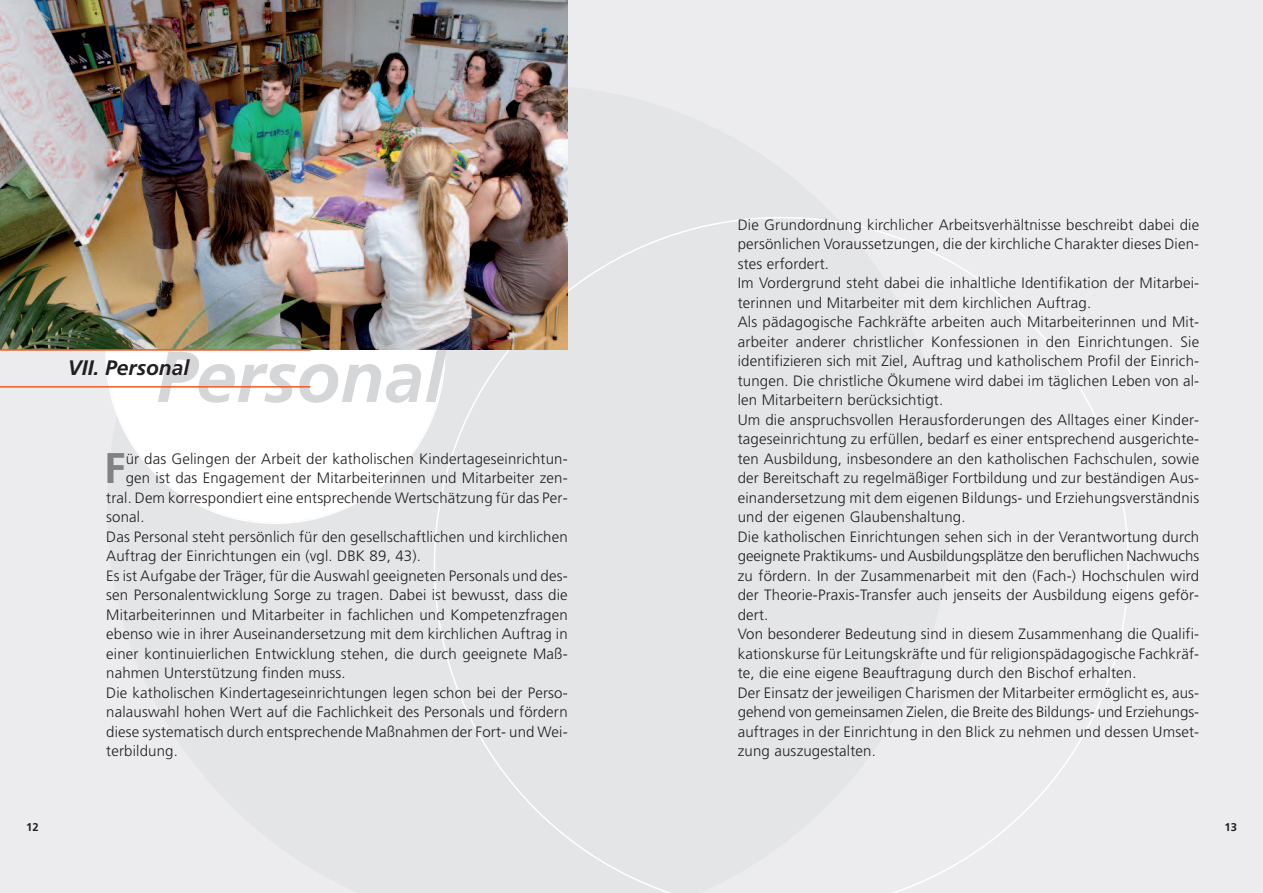
<style>
.page{position:relative;width:1263px;height:893px;background:#ececee}
.page>*{position:absolute;margin:0;border:0;box-sizing:border-box;transform-origin:0 0}
.t1{font:italic 700 72px "Frutiger";color:#d5d6d8}
.t2{font:700 42.9px "Frutiger";color:#808285}
.t3{font:italic 700 21px "Frutiger";color:#231f20}
.t4{font:300 15px/19.5px "Frutiger";letter-spacing:.01em;color:#231f20}
.t5{font:700 11.25px "Frutiger";color:#231f20}
</style>
<div class="page">
<svg style="left:434px;top:217px;width:695px;height:676px"></svg>
<svg style="left:105px;top:349px;width:340px;height:175px"></svg>
<img style="left:0;top:0;width:568px;height:349px">
<hr style="left:0;top:349px;width:310px;height:2px;background:#f15921">
<hr style="left:0;top:386px;width:310px;height:2px;background:#f15921">
<p class="t5" style="left:26px;top:823px;width:14px">12</p>
<h1 class="t1" style="left:156px;top:348px;width:290px">Personal</h1>
<h3 class="t3" style="left:68px;top:359px;width:123px">VII. Personal</h3>
<h2 class="t2" style="left:104px;top:451px;width:23px">F</h2>
<p class="t4" style="left:126px;top:450px;width:443px">ür das Gelingen der Arbeit der katholischen Kindertageseinrichtun-</p>
<p class="t4" style="left:126px;top:469px;width:443px">gen ist das Engagement der Mitarbeiterinnen und Mitarbeiter zen-</p>
<p class="t4" style="left:106px;top:489px;width:463px">tral. Dem korrespondiert eine entsprechende Wertschätzung für das Per-</p>
<p class="t4" style="left:106px;top:508px;width:40px">sonal.</p>
<p class="t4" style="left:106px;top:528px;width:463px">Das Personal steht persönlich für den gesellschaftlichen und kirchlichen</p>
<p class="t4" style="left:106px;top:547px;width:316px">Auftrag der Einrichtungen ein (vgl. DBK 89, 43).</p>
<p class="t4" style="left:106px;top:567px;width:463px">Es ist Aufgabe der Träger, für die Auswahl geeigneten Personals und des-</p>
<p class="t4" style="left:106px;top:586px;width:463px">sen Personalentwicklung Sorge zu tragen. Dabei ist bewusst, dass die</p>
<p class="t4" style="left:106px;top:606px;width:463px">Mitarbeiterinnen und Mitarbeiter in fachlichen und Kompetenzfragen</p>
<p class="t4" style="left:106px;top:625px;width:463px">ebenso wie in ihrer Auseinandersetzung mit dem kirchlichen Auftrag in</p>
<p class="t4" style="left:106px;top:645px;width:463px">einer kontinuierlichen Entwicklung stehen, die durch geeignete Maß-</p>
<p class="t4" style="left:106px;top:664px;width:241px">nahmen Unterstützung finden muss.</p>
<p class="t4" style="left:106px;top:684px;width:463px">Die katholischen Kindertageseinrichtungen legen schon bei der Perso-</p>
<p class="t4" style="left:106px;top:703px;width:463px">nalauswahl hohen Wert auf die Fachlichkeit des Personals und fördern</p>
<p class="t4" style="left:106px;top:723px;width:463px">diese systematisch durch entsprechende Maßnahmen der Fort- und Wei-</p>
<p class="t4" style="left:106px;top:742px;width:73px">terbildung.</p>
<p class="t4" style="left:738px;top:216px;width:463px">Die Grundordnung kirchlicher Arbeitsverhältnisse beschreibt dabei die persönlichen Voraussetzungen, die der kirchliche Charakter dieses Dien&shy;stes erfordert.<br>Im Vordergrund steht dabei die inhaltliche Identifikation der Mitarbei&shy;terinnen und Mitarbeiter mit dem kirchlichen Auftrag.<br>Als pädagogische Fachkräfte arbeiten auch Mitarbeiterinnen und Mit&shy;arbeiter anderer christlicher Konfessionen in den Einrichtungen. Sie identifizieren sich mit Ziel, Auftrag und katholischem Profil der Einrich&shy;tungen. Die christliche Ökumene wird dabei im täglichen Leben von al&shy;len Mitarbeitern berücksichtigt.<br>Um die anspruchsvollen Herausforderungen des Alltages einer Kinder&shy;tageseinrichtung zu erfüllen, bedarf es einer entsprechend ausgerichte&shy;ten Ausbildung, insbesondere an den katholischen Fachschulen, sowie der Bereitschaft zu regelmäßiger Fortbildung und zur beständigen Aus&shy;einandersetzung mit dem eigenen Bildungs- und Erziehungsverständnis und der eigenen Glaubenshaltung.<br>Die katholischen Einrichtungen sehen sich in der Verantwortung durch geeignete Praktikums- und Ausbildungsplätze den beruflichen Nachwuchs zu fördern. In der Zusammenarbeit mit den (Fach-) Hochschulen wird der Theorie-Praxis-Transfer auch jenseits der Ausbildung eigens geför&shy;dert.<br>Von besonderer Bedeutung sind in diesem Zusammenhang die Qualifi&shy;kationskurse für Leitungskräfte und für religionspädagogische Fachkräf&shy;te, die eine eigene Beauftragung durch den Bischof erhalten.<br>Der Einsatz der jeweiligen Charismen der Mitarbeiter ermöglicht es, aus&shy;gehend von gemeinsamen Zielen, die Breite des Bildungs- und Erziehungs&shy;auftrages in der Einrichtung in den Blick zu nehmen und dessen Umset&shy;zung auszugestalten.</p>
<p class="t5" style="left:1224px;top:823px;width:14px">13</p>
</div>
